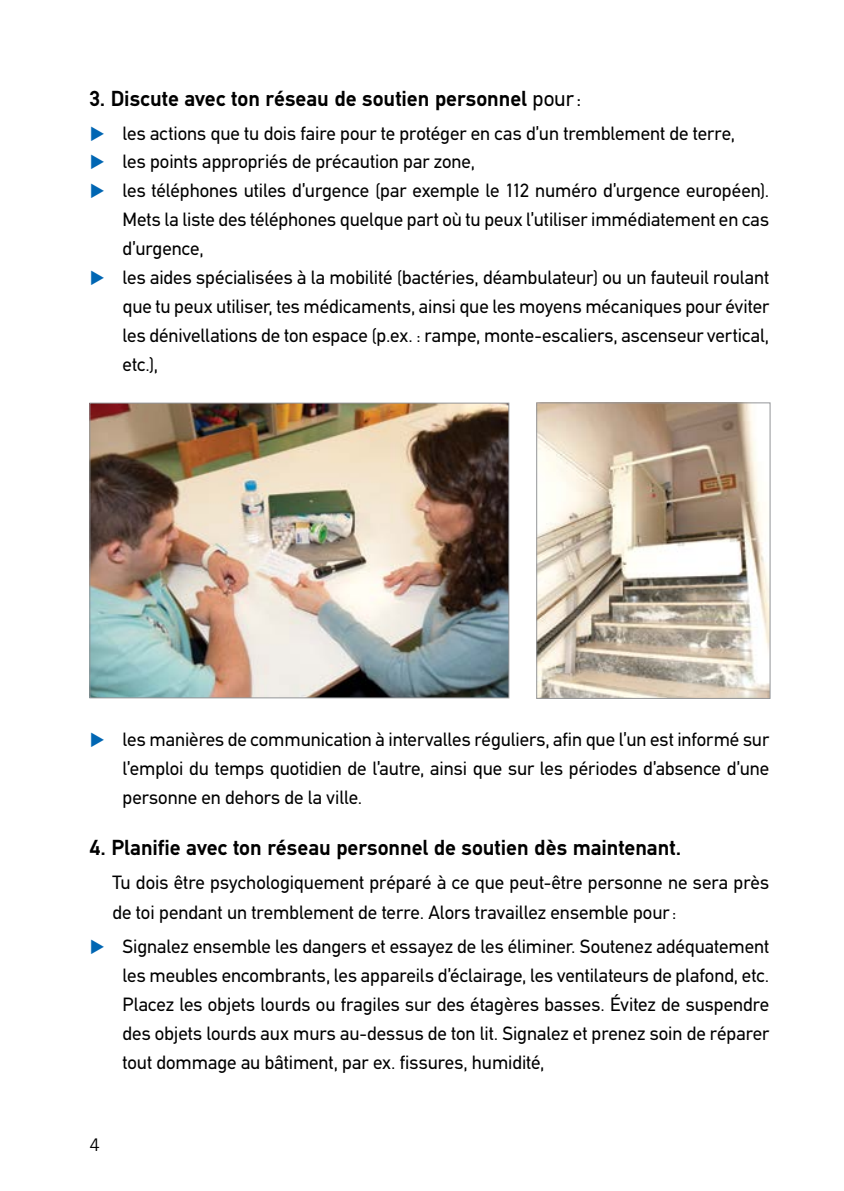
<style>
.page{position:relative;width:844px;height:1191px;background:#fff}
.page>*{position:absolute;margin:0;border:0;box-sizing:border-box;transform-origin:0 0}
.t1{font:700 21.88px "PF Din Text";color:#000}
.t2{font:19.25px/28.9px "PF Din Text";color:#000;text-align:justify}
.t3{font:17.5px "News Gothic BT";color:#000}
.s1{font-weight:400}
.s2{color:#0066b3}
</style>
<div class="page">
<img style="left:538px;top:404px;width:230px;height:293px">
<div style="left:536px;top:402px;width:234px;height:297px;border:1px solid #939598"></div>
<img style="left:91px;top:405px;width:416px;height:291px">
<div style="left:89px;top:403px;width:420px;height:295px;border:1px solid #939598"></div>
<p class="t1" style="left:90px;top:85px;width:493px">3. Discute avec ton réseau de soutien personnel <span class="s1">pour :</span></p>
<p class="t2" style="left:90px;top:119px;width:646px"><span class="s2">◆</span> les actions que tu dois faire pour te protéger en cas d’un tremblement de terre,</p>
<p class="t2" style="left:90px;top:147px;width:386px"><span class="s2">◆</span> les points appropriés de précaution par zone,</p>
<p class="t2" style="left:123px;top:176px;width:648px;text-indent:-33px"><span class="s2">◆</span> les téléphones utiles d’urgence (par exemple le 112 numéro d’urgence européen).<br>Mets la liste des téléphones quelque part où tu peux l’utiliser immédiatement en cas d’urgence,</p>
<p class="t2" style="left:123px;top:263px;width:648px;text-indent:-33px"><span class="s2">◆</span> les aides spécialisées à la mobilité (bactéries, déambulateur) ou un fauteuil roulant que tu peux utiliser, tes médicaments, ainsi que les moyens mécaniques pour éviter les dénivellations de ton espace (p.ex. : rampe, monte-escaliers, ascenseur vertical, etc.),</p>
<p class="t2" style="left:123px;top:725px;width:648px;text-indent:-33px"><span class="s2">◆</span> les manières de communication à intervalles réguliers, afin que l’un est informé sur l’emploi du temps quotidien de l’autre, ainsi que sur les périodes d’absence d’une personne en dehors de la ville.</p>
<p class="t1" style="left:90px;top:834px;width:593px">4. Planifie avec ton réseau personnel de soutien dès maintenant.</p>
<p class="t2" style="left:112px;top:868px;width:658px;line-height:29.8px">Tu dois être psychologiquement préparé à ce que peut-être personne ne sera près de toi pendant un tremblement de terre. Alors travaillez ensemble pour :</p>
<p class="t2" style="left:123px;top:932px;width:648px;text-indent:-33px"><span class="s2">◆</span> Signalez ensemble les dangers et essayez de les éliminer. Soutenez adéquatement les meubles encombrants, les appareils d’éclairage, les ventilateurs de plafond, etc.<br>Placez les objets lourds ou fragiles sur des étagères basses. Évitez de suspendre des objets lourds aux murs au-dessus de ton lit. Signalez et prenez soin de réparer tout dommage au bâtiment, par ex. fissures, humidité,</p>
<p class="t3" style="left:89px;top:1134px;width:12px">4</p>
</div>
